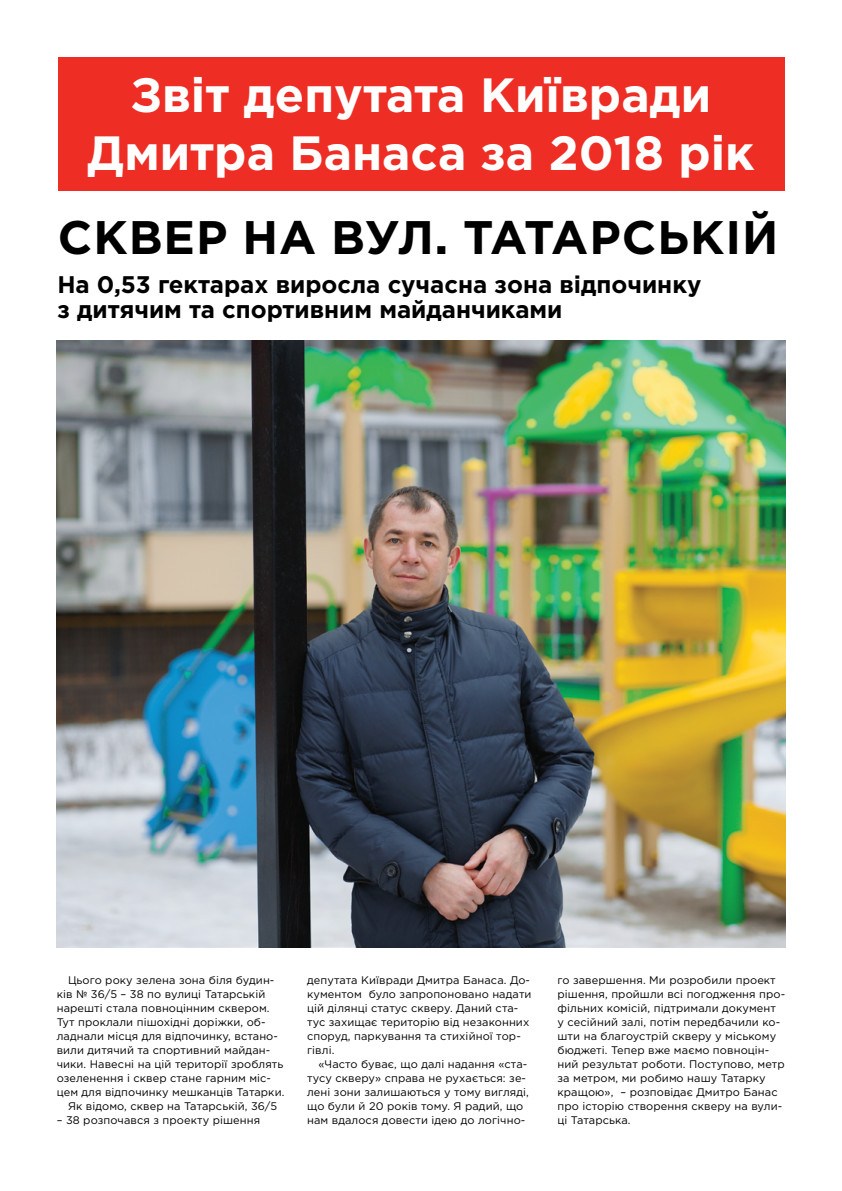
<style>
.page{position:relative;width:842px;height:1191px;background:#fff}
.page>*{position:absolute;margin:0;border:0;box-sizing:border-box;transform-origin:0 0}
.t1{font:700 48px/57.6px "Gotham Pro";color:#fff;text-align:center}
.t2{font:700 47px "Gotham Pro";letter-spacing:.02em;color:#000}
.t3{font:700 24px/25px "Gotham Pro";color:#000}
.t4{font:11px/14px "Gotham Pro";letter-spacing:.01em;color:#000}
.s1{font-size:49px}
</style>
<div class="page">
<div style="left:58px;top:57px;width:726px;height:133px;background:#ee2e24"></div>
<img style="left:57px;top:340px;width:728px;height:607px">
<h1 class="t1" style="left:87px;top:65px;width:669px">Звіт депутата Київради<br>Дмитра Банаса за 2018 рік</h1>
<h2 class="t2" style="left:58px;top:210px;width:722px">СКВЕР НА ВУЛ<span class="s1">.</span> ТАТАРСЬКІЙ</h2>
<h3 class="t3" style="left:57px;top:272px;width:645px">На 0,53 гектарах виросла сучасна зона відпочинку з дитячим та спортивним майданчиками</h3>
<p class="t4" style="left:68px;top:973px;width:208px">Цього року зелена зона біля будин-</p>
<p class="t4" style="left:57px;top:987px;width:210px">ків № 36/5 – 38 по вулиці Татарській</p>
<p class="t4" style="left:57px;top:1001px;width:214px">нарешті стала повноцінним сквером.</p>
<p class="t4" style="left:57px;top:1015px;width:210px">Тут проклали пішохідні доріжки, об-</p>
<p class="t4" style="left:57px;top:1029px;width:223px">ладнали місця для відпочинку, встано-</p>
<p class="t4" style="left:57px;top:1043px;width:215px">вили дитячий та спортивний майдан-</p>
<p class="t4" style="left:57px;top:1057px;width:228px">чики. Навесні на цій території зроблять</p>
<p class="t4" style="left:57px;top:1071px;width:216px">озеленення і сквер стане гарним міс-</p>
<p class="t4" style="left:57px;top:1085px;width:229px">цем для відпочинку мешканців Татарки.</p>
<p class="t4" style="left:68px;top:1099px;width:211px">Як відомо, сквер на Татарській, 36/5</p>
<p class="t4" style="left:57px;top:1113px;width:205px">– 38 розпочався з проекту рішення</p>
<p class="t4" style="left:307px;top:973px;width:226px">депутата Київради Дмитра Банаса. До&shy;кументом було запропоновано надати цій ділянці статус скверу. Даний ста&shy;тус захищає територію від незаконних споруд, паркування та стихійної тор&shy;гівлі.</p>
<p class="t4" style="left:307px;top:1057px;width:223px;text-indent:11px">«Часто буває, що далі надання «ста&shy;тусу скверу» справа не рухається: зе&shy;лені зони залишаються у тому вигляді, що були й 20 років тому. Я радий, що нам вдалося довести ідею до логічно-</p>
<p class="t4" style="left:557px;top:973px;width:229px">го завершення. Ми розробили проект рішення, пройшли всі погодження про&shy;фільних комісій, підтримали документ<br>у сесійний залі, потім передбачили ко&shy;шти на благоустрій скверу у міському бюджеті. Тепер вже маємо повноцін&shy;ний результат роботи. Поступово, метр за метром, ми робимо нашу Татарку кращою», – розповідає Дмитро Банас про історію створення скверу на вули&shy;ці Татарська.</p>
</div>
